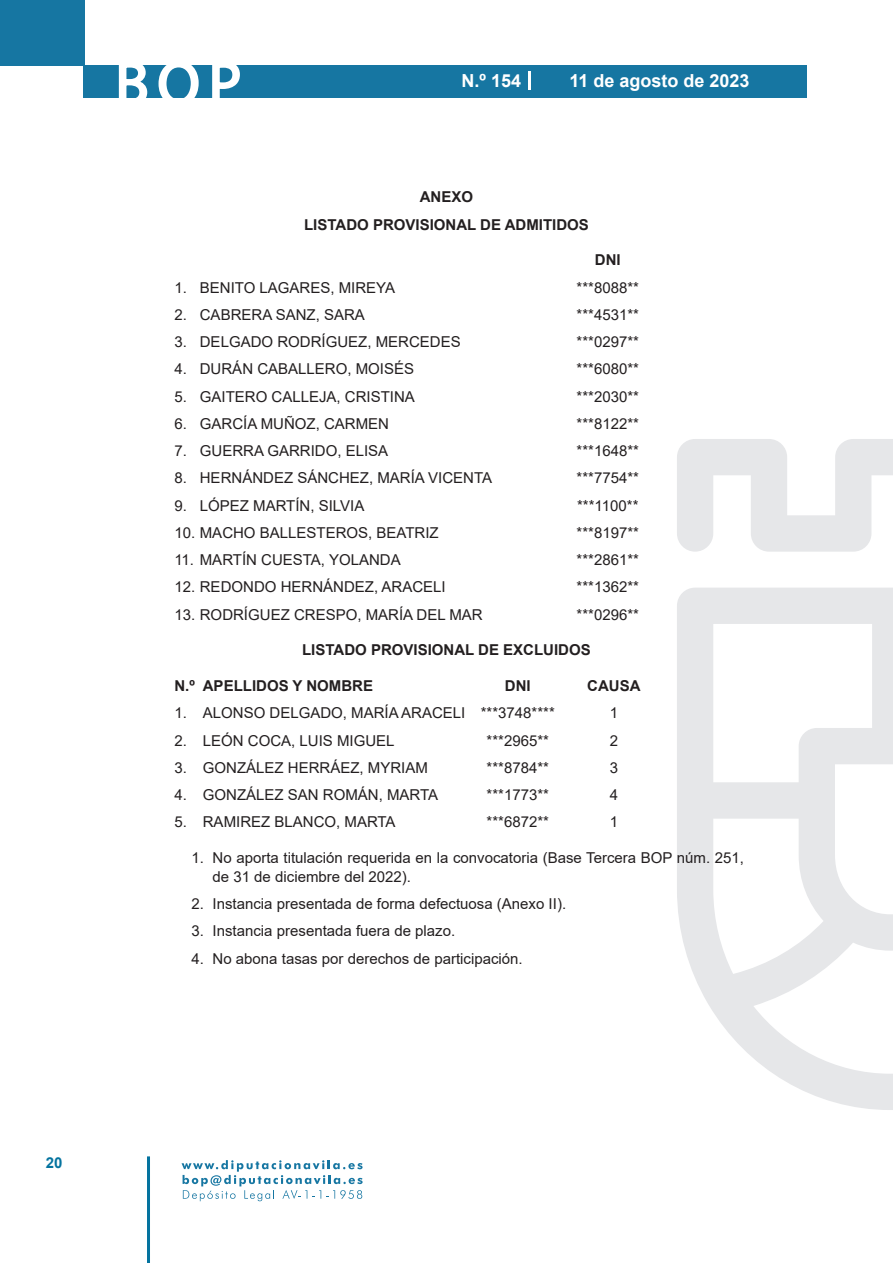
<style>
.page{position:relative;width:893px;height:1263px;background:#fff}
.page>*{position:absolute;margin:0;border:0;box-sizing:border-box;transform-origin:0 0}
.t1{font:500 61.5px "Avant Garde";color:#fff}
.t2{font:700 18px "Arial";color:#fff}
.texto_normal{font:15px/18.8px "Arial";color:#231f20}
.texto_centrado{font:700 15px "Arial";color:#231f20}
.texto_normal-2{font:700 15px "Arial";color:#231f20}
.t3{font:700 15px "Arial";color:#04739f}
</style>
<div class="page">
<div style="left:0;top:0;width:85px;height:65px;background:#1676a2"></div>
<div style="left:84px;top:65px;width:723px;height:33px;background:#1676a2"></div>
<svg style="left:118px;top:65px;width:30px;height:33px"></svg>
<svg style="left:158px;top:65px;width:41px;height:33px"></svg>
<svg style="left:212px;top:65px;width:28px;height:33px"></svg>
<svg style="left:182px;top:1160px;width:181px;height:41px"></svg>
<hr style="left:147px;top:1156px;width:3px;height:107px;background:#04739f">
<svg style="left:529px;top:71px;width:2px;height:19px"></svg>
<svg style="left:677px;top:439px;width:216px;height:671px"></svg>
<h1 class="t1" style="left:115px;top:46px;width:128px">BOP</h1>
<p class="t2" style="left:462px;top:68px;width:61px">N.º 154</p>
<p class="t2" style="left:569px;top:68px;width:182px">11 de agosto de 2023</p>
<p class="texto_centrado" style="left:420px;top:186px;width:55px">ANEXO</p>
<p class="texto_centrado" style="left:304px;top:214px;width:286px">LISTADO PROVISIONAL DE ADMITIDOS</p>
<p class="texto_normal-2" style="left:595px;top:249px;width:27px">DNI</p>
<p class="texto_normal" style="left:174px;top:278px;width:222px">1. BENITO LAGARES, MIREYA</p>
<p class="texto_normal" style="left:577px;top:278px;width:64px">***8088**</p>
<p class="texto_normal" style="left:174px;top:305px;width:192px">2. CABRERA SANZ, SARA</p>
<p class="texto_normal" style="left:577px;top:305px;width:64px">***4531**</p>
<p class="texto_normal" style="left:174px;top:332px;width:288px">3. DELGADO RODRÍGUEZ, MERCEDES</p>
<p class="texto_normal" style="left:577px;top:332px;width:64px">***0297**</p>
<p class="texto_normal" style="left:174px;top:360px;width:241px">4. DURÁN CABALLERO, MOISÉS</p>
<p class="texto_normal" style="left:577px;top:360px;width:64px">***6080**</p>
<p class="texto_normal" style="left:174px;top:387px;width:242px">5. GAITERO CALLEJA, CRISTINA</p>
<p class="texto_normal" style="left:577px;top:387px;width:64px">***2030**</p>
<p class="texto_normal" style="left:174px;top:414px;width:216px">6. GARCÍA MUÑOZ, CARMEN</p>
<p class="texto_normal" style="left:577px;top:414px;width:64px">***8122**</p>
<p class="texto_normal" style="left:174px;top:441px;width:215px">7. GUERRA GARRIDO, ELISA</p>
<p class="texto_normal" style="left:577px;top:441px;width:64px">***1648**</p>
<p class="texto_normal" style="left:174px;top:469px;width:319px">8. HERNÁNDEZ SÁNCHEZ, MARÍA VICENTA</p>
<p class="texto_normal" style="left:577px;top:469px;width:64px">***7754**</p>
<p class="texto_normal" style="left:174px;top:496px;width:191px">9. LÓPEZ MARTÍN, SILVIA</p>
<p class="texto_normal" style="left:577px;top:496px;width:63px">***1100**</p>
<p class="texto_normal" style="left:174px;top:523px;width:266px">10. MACHO BALLESTEROS, BEATRIZ</p>
<p class="texto_normal" style="left:577px;top:523px;width:64px">***8197**</p>
<p class="texto_normal" style="left:174px;top:550px;width:228px">11. MARTÍN CUESTA, YOLANDA</p>
<p class="texto_normal" style="left:577px;top:550px;width:64px">***2861**</p>
<p class="texto_normal" style="left:174px;top:578px;width:273px">12. REDONDO HERNÁNDEZ, ARACELI</p>
<p class="texto_normal" style="left:577px;top:578px;width:64px">***1362**</p>
<p class="texto_normal" style="left:174px;top:605px;width:310px">13. RODRÍGUEZ CRESPO, MARÍA DEL MAR</p>
<p class="texto_normal" style="left:577px;top:605px;width:64px">***0296**</p>
<p class="texto_centrado" style="left:302px;top:639px;width:290px">LISTADO PROVISIONAL DE EXCLUIDOS</p>
<p class="texto_normal-2" style="left:174px;top:675px;width:200px">N.º APELLIDOS Y NOMBRE</p>
<p class="texto_normal-2" style="left:505px;top:675px;width:27px">DNI</p>
<p class="texto_normal-2" style="left:587px;top:675px;width:55px">CAUSA</p>
<p class="texto_normal" style="left:174px;top:704px;width:382px">1. ALONSO DELGADO, MARÍA ARACELI ***3748****</p>
<p class="texto_normal" style="left:610px;top:704px;width:10px">1</p>
<p class="texto_normal" style="left:174px;top:731px;width:222px">2. LEÓN COCA, LUIS MIGUEL</p>
<p class="texto_normal" style="left:487px;top:731px;width:64px">***2965**</p>
<p class="texto_normal" style="left:610px;top:731px;width:10px">2</p>
<p class="texto_normal" style="left:174px;top:758px;width:255px">3. GONZÁLEZ HERRÁEZ, MYRIAM</p>
<p class="texto_normal" style="left:487px;top:758px;width:64px">***8784**</p>
<p class="texto_normal" style="left:610px;top:758px;width:10px">3</p>
<p class="texto_normal" style="left:174px;top:785px;width:265px">4. GONZÁLEZ SAN ROMÁN, MARTA</p>
<p class="texto_normal" style="left:487px;top:785px;width:64px">***1773**</p>
<p class="texto_normal" style="left:610px;top:785px;width:10px">4</p>
<p class="texto_normal" style="left:174px;top:813px;width:223px">5. RAMIREZ BLANCO, MARTA</p>
<p class="texto_normal" style="left:487px;top:813px;width:64px">***6872**</p>
<p class="texto_normal" style="left:610px;top:813px;width:10px">1</p>
<p class="texto_normal" style="left:213px;top:848px;width:533px;text-indent:-21px">1. No aporta titulación requerida en la convocatoria (Base Tercera BOP núm. 251, de 31 de diciembre del 2022).</p>
<p class="texto_normal" style="left:191px;top:894px;width:376px">2. Instancia presentada de forma defectuosa (Anexo II).</p>
<p class="texto_normal" style="left:191px;top:922px;width:265px">3. Instancia presentada fuera de plazo.</p>
<p class="texto_normal" style="left:191px;top:949px;width:333px">4. No abona tasas por derechos de participación.</p>
<p class="t3" style="left:46px;top:1152px;width:18px">20</p>
</div>
